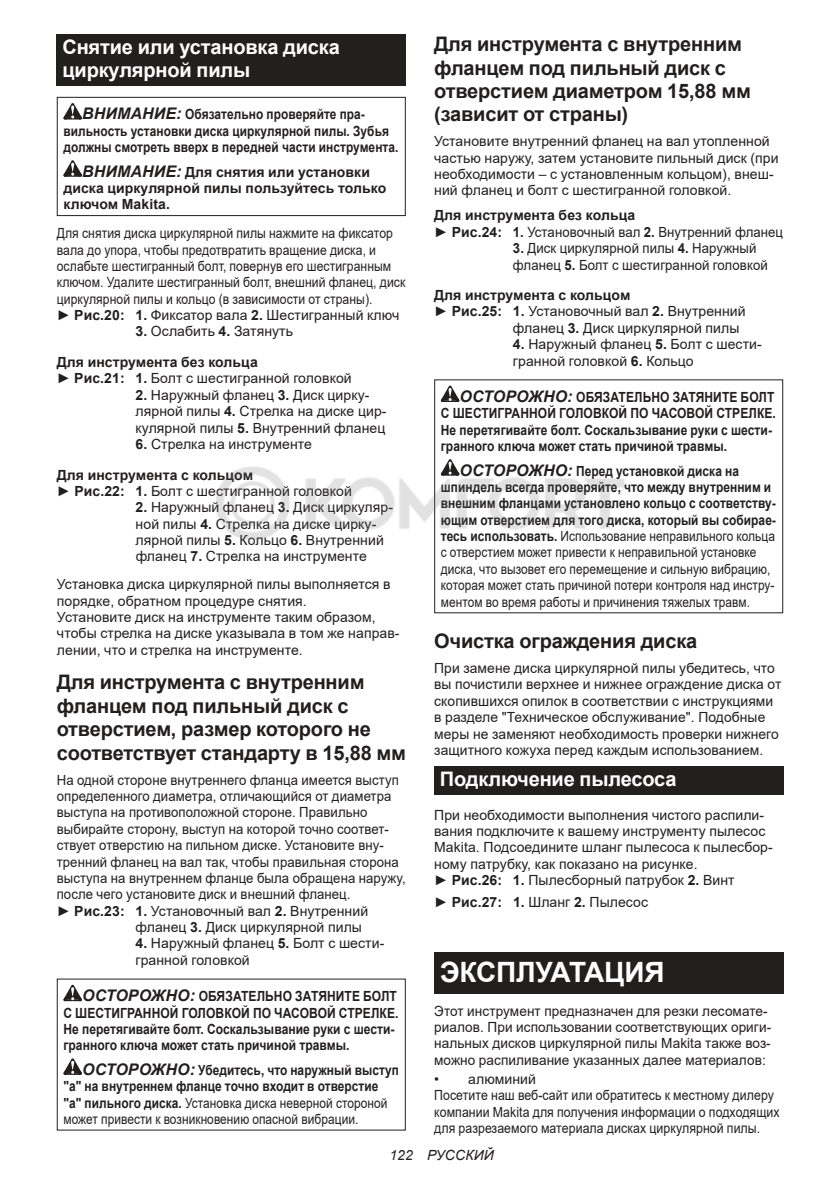
<style>
.page{position:relative;width:840px;height:1191px;background:#fff}
.page>*{position:absolute;margin:0;border:0;box-sizing:border-box;transform-origin:0 0}
.t1{font:700 28px "Arial";letter-spacing:-.01em;color:#fff}
.t2{font:700 20px/23.4px "Arial";letter-spacing:-.01em;color:#221f1f}
.t3{font:700 20px/23.4px "Arial";letter-spacing:-.01em;color:#fff}
.t4{font:14px/16.4px "Arial";letter-spacing:.005em;color:#221f1f}
.t5{font:14px/16.4px "Arial";letter-spacing:.005em;color:#221f1f;scale:.94 1}
.t6{font:14px/16.4px "Arial";letter-spacing:.005em;color:#221f1f;scale:.85 1}
.t7{font:700 14px/16.4px "Arial";letter-spacing:.005em;color:#221f1f;scale:.86 1}
.t8{font:700 14px/16.4px "Arial";letter-spacing:.005em;color:#221f1f;scale:.85 1}
.t9{font:14px/16.4px "Arial";letter-spacing:.005em;color:#221f1f;scale:.87 1}
.t10{font:700 14px/16.4px "Arial";letter-spacing:.005em;color:#221f1f}
.t11{font:italic 14px "Arial";letter-spacing:.005em;color:#221f1f}
.s1{font-style:italic;font-size:16px}
.s2{font-weight:700}
.s3{font-weight:400}
.s4{font-weight:700;font-style:italic;font-size:16px}
</style>
<div class="page">
<div style="left:57px;top:34px;width:348px;height:52px;background:#221f1f"></div>
<svg style="left:63px;top:103px;width:19px;height:16px"></svg>
<svg style="left:63px;top:160px;width:19px;height:17px"></svg>
<div style="left:57px;top:97px;width:348px;height:119px;border:1px solid #221f1f"></div>
<svg style="left:63px;top:984px;width:19px;height:17px"></svg>
<svg style="left:63px;top:1058px;width:19px;height:16px"></svg>
<svg style="left:440px;top:385px;width:19px;height:17px"></svg>
<div style="left:434px;top:766px;width:348px;height:28px;background:#221f1f"></div>
<div style="left:434px;top:952px;width:348px;height:41px;background:#221f1f"></div>
<img style="left:216px;top:457px;width:409px;height:92px">
<h2 class="t3" style="left:62px;top:36px;width:279px">Снятие или установка диска циркулярной пилы</h2>
<p class="t8" style="left:63px;top:106px;width:395px;text-indent:19px"><span class="s1">ВНИМАНИЕ:</span> Обязательно проверяйте пра&shy;вильность установки диска циркулярной пилы. Зубья должны смотреть вверх в передней части инструмента.</p>
<p class="t10" style="left:63px;top:164px;width:324px;text-indent:19px"><span class="s1">ВНИМАНИЕ:</span> Для снятия или установки диска циркулярной пилы пользуйтесь только ключом Makita.</p>
<p class="t9" style="left:57px;top:225px;width:402px">Для снятия диска циркулярной пилы нажмите на фиксатор вала до упора, чтобы предотвратить вращение диска, и ослабьте шестигранный болт, повернув его шестигранным ключом. Удалите шестигранный болт, внешний фланец, диск циркулярной пилы и кольцо (в зависимости от страны).<br>► <span class="s2">Рис.20: 1.</span> Фиксатор вала <span class="s2">2.</span> Шестигранный ключ</p>
<p class="t10" style="left:57px;top:317px;width:237px;line-height:30.6px;text-indent:79px">3. <span class="s3">Ослабить</span> 4. <span class="s3">Затянуть<br></span>Для инструмента без кольца</p>
<p class="t4" style="left:57px;top:370px;width:296px">► <span class="s2">Рис.21: 1.</span> Болт с шестигранной головкой</p>
<p class="t4" style="left:135px;top:386px;width:252px"><span class="s2">2.</span> Наружный фланец <span class="s2">3.</span> Диск цирку&shy;лярной пилы <span class="s2">4.</span> Стрелка на диске цир&shy;кулярной пилы <span class="s2">5.</span> Внутренний фланец</p>
<p class="t10" style="left:57px;top:430px;width:256px;line-height:30.6px;text-indent:79px">6. <span class="s3">Стрелка на инструменте<br></span>Для инструмента с кольцом</p>
<p class="t4" style="left:57px;top:483px;width:296px">► <span class="s2">Рис.22: 1.</span> Болт с шестигранной головкой</p>
<p class="t4" style="left:135px;top:499px;width:259px"><span class="s2">2.</span> Наружный фланец <span class="s2">3.</span> Диск циркуляр&shy;ной пилы <span class="s2">4.</span> Стрелка на диске цирку&shy;лярной пилы <span class="s2">5.</span> Кольцо <span class="s2">6.</span> Внутренний фланец <span class="s2">7.</span> Стрелка на инструменте</p>
<p class="t4" style="left:57px;top:576px;width:344px">Установка диска циркулярной пилы выполняется в порядке, обратном процедуре снятия.<br>Установите диск на инструменте таким образом, чтобы стрелка на диске указывала в том же направ&shy;лении, что и стрелка на инструменте.</p>
<h2 class="t2" style="left:57px;top:671px;width:350px">Для инструмента с внутренним фланцем под пильный диск с отверстием, размер которого не соответствует стандарту в 15,88 мм</h2>
<p class="t5" style="left:57px;top:771px;width:365px">На одной стороне внутреннего фланца имеется выступ</p>
<p class="t5" style="left:57px;top:787px;width:357px">определенного диаметра, отличающийся от диаметра</p>
<p class="t5" style="left:57px;top:804px;width:332px">выступа на противоположной стороне. Правильно</p>
<p class="t5" style="left:57px;top:820px;width:354px">выбирайте сторону, выступ на которой точно соответ-</p>
<p class="t5" style="left:57px;top:837px;width:349px">ствует отверстию на пильном диске. Установите вну-</p>
<p class="t5" style="left:57px;top:853px;width:365px">тренний фланец на вал так, чтобы правильная сторона</p>
<p class="t5" style="left:57px;top:869px;width:372px">выступа на внутреннем фланце была обращена наружу,</p>
<p class="t5" style="left:57px;top:886px;width:314px">после чего установите диск и внешний фланец.</p>
<p class="t4" style="left:57px;top:902px;width:313px">► <span class="s2">Рис.23: 1.</span> Установочный вал <span class="s2">2.</span> Внутренний</p>
<p class="t4" style="left:135px;top:919px;width:228px">фланец <span class="s2">3.</span> Диск циркулярной пилы</p>
<p class="t4" style="left:135px;top:935px;width:250px"><span class="s2">4.</span> Наружный фланец <span class="s2">5.</span> Болт с шести&shy;гранной головкой</p>
<p class="t7" style="left:63px;top:988px;width:391px;text-indent:19px"><span class="s1">ОСТОРОЖНО:</span> ОБЯЗАТЕЛЬНО ЗАТЯНИТЕ БОЛТ С ШЕСТИГРАННОЙ ГОЛОВКОЙ ПО ЧАСОВОЙ СТРЕЛКЕ.<br>Не перетягивайте болт. Соскальзывание руки с шести&shy;гранного ключа может стать причиной травмы.</p>
<p class="t8" style="left:63px;top:1061px;width:396px;text-indent:19px"><span class="s1">ОСТОРОЖНО:</span> Убедитесь, что наружный выступ "a" на внутреннем фланце точно входит в отверстие "a" пильного диска. <span class="s3">Установка диска неверной стороной может привести к возникновению опасной вибрации.</span></p>
<h2 class="t2" style="left:434px;top:33px;width:318px">Для инструмента с внутренним фланцем под пильный диск с отверстием диаметром 15,88 мм (зависит от страны)</h2>
<p class="t4" style="left:434px;top:133px;width:346px">Установите внутренний фланец на вал утопленной частью наружу, затем установите пильный диск (при необходимости – с установленным кольцом), внеш&shy;ний фланец и болт с шестигранной головкой.</p>
<p class="t10" style="left:434px;top:207px;width:350px">Для инструмента без кольца<br><span class="s3">►</span> Рис.24: 1. <span class="s3">Установочный вал</span> 2. <span class="s3">Внутренний фланец</span></p>
<p class="t5" style="left:512px;top:240px;width:272px"><span class="s2">3.</span> Диск циркулярной пилы <span class="s2">4.</span> Наружный фланец <span class="s2">5.</span> Болт с шестигранной головкой</p>
<p class="t10" style="left:434px;top:287px;width:198px">Для инструмента с кольцом</p>
<p class="t4" style="left:434px;top:303px;width:313px">► <span class="s2">Рис.25: 1.</span> Установочный вал <span class="s2">2.</span> Внутренний</p>
<p class="t4" style="left:512px;top:320px;width:228px">фланец <span class="s2">3.</span> Диск циркулярной пилы</p>
<p class="t4" style="left:512px;top:336px;width:250px"><span class="s2">4.</span> Наружный фланец <span class="s2">5.</span> Болт с шести&shy;гранной головкой <span class="s2">6.</span> Кольцо</p>
<p class="t7" style="left:440px;top:389px;width:391px;text-indent:19px"><span class="s1">ОСТОРОЖНО:</span> ОБЯЗАТЕЛЬНО ЗАТЯНИТЕ БОЛТ С ШЕСТИГРАННОЙ ГОЛОВКОЙ ПО ЧАСОВОЙ СТРЕЛКЕ.<br>Не перетягивайте болт. Соскальзывание руки с шести&shy;гранного ключа может стать причиной травмы.</p>
<p class="t6" style="left:440px;top:462px;width:395px;text-indent:19px"><span class="s4">ОСТОРОЖНО:</span> <span class="s2">Перед установкой диска на шпиндель всегда проверяйте, что между внутренним и внешним фланцами установлено кольцо с соответству&shy;ющим отверстием для того диска, который вы собирае&shy;тесь использовать.</span> Использование неправильного кольца с отверстием может привести к неправильной установке диска, что вызовет его перемещение и сильную вибрацию, которая может стать причиной потери контроля над инстру&shy;ментом во время работы и причинения тяжелых травм.</p>
<h2 class="t2" style="left:434px;top:629px;width:264px">Очистка ограждения диска</h2>
<p class="t4" style="left:434px;top:660px;width:348px">При замене диска циркулярной пилы убедитесь, что вы почистили верхнее и нижнее ограждение диска от скопившихся опилок в соответствии с инструкциями в разделе "Техническое обслуживание". Подобные меры не заменяют необходимость проверки нижнего защитного кожуха перед каждым использованием.</p>
<h2 class="t3" style="left:439px;top:767px;width:238px">Подключение пылесоса</h2>
<p class="t4" style="left:434px;top:806px;width:340px">При необходимости выполнения чистого распили&shy;вания подключите к вашему инструменту пылесос Makita. Подсоедините шланг пылесоса к пылесбор&shy;ному патрубку, как показано на рисунке.<br>► <span class="s2">Рис.26: 1.</span> Пылесборный патрубок <span class="s2">2.</span> Винт</p>
<p class="t4" style="left:434px;top:894px;width:215px">► <span class="s2">Рис.27: 1.</span> Шланг <span class="s2">2.</span> Пылесос</p>
<h1 class="t1" style="left:439px;top:952px;width:226px">ЭКСПЛУАТАЦИЯ</h1>
<p class="t4" style="left:434px;top:1002px;width:338px">Этот инструмент предназначен для резки лесомате&shy;риалов. При использовании соответствующих ориги&shy;нальных дисков циркулярной пилы Makita также воз&shy;можно распиливание указанных далее материалов:</p>
<p class="t4" style="left:434px;top:1070px;width:347px">• алюминий<br>Посетите наш веб-сайт или обратитесь к местному дилеру компании Makita для получения информации о подходящих для разрезаемого материала дисках циркулярной пилы.</p>
<p class="t11" style="left:389px;top:1147px;width:106px">122 РУССКИЙ</p>
</div>
